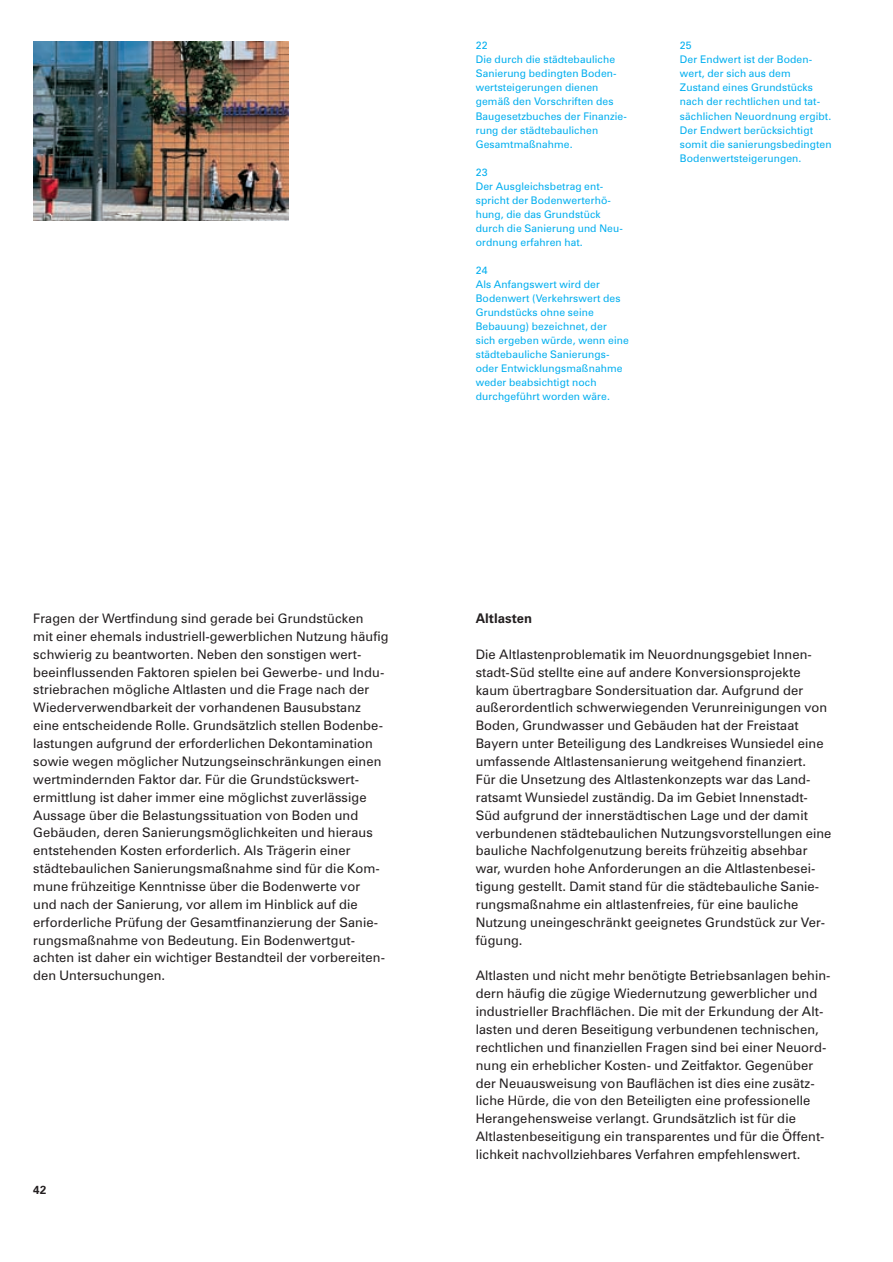
<style>
.page{position:relative;width:893px;height:1262px;background:#fff}
.page>*{position:absolute;margin:0;border:0;box-sizing:border-box;transform-origin:0 0}
.t1{font:700 13.35px "Zurich BT";letter-spacing:.005em;color:#231f20}
.t2{font:13.2px/17.9px "Zurich BT";letter-spacing:.01em;color:#231f20}
.t3{font:700 11.7px "Zurich BT";color:#231f20}
.t4{font:10.5px "Zurich BT";letter-spacing:.01em;color:#00aeef}
</style>
<div class="page">
<img style="left:33px;top:42px;width:255px;height:178px">
<p class="t4" style="left:475px;top:42px;width:13px">22</p>
<p class="t4" style="left:680px;top:42px;width:13px">25</p>
<p class="t4" style="left:475px;top:56px;width:141px">Die durch die städtebauliche</p>
<p class="t4" style="left:680px;top:56px;width:134px">Der Endwert ist der Boden-</p>
<p class="t4" style="left:475px;top:70px;width:142px">Sanierung bedingten Boden-</p>
<p class="t4" style="left:680px;top:70px;width:112px">wert, der sich aus dem</p>
<p class="t4" style="left:475px;top:84px;width:124px">wertsteigerungen dienen</p>
<p class="t4" style="left:680px;top:84px;width:135px">Zustand eines Grundstücks</p>
<p class="t4" style="left:475px;top:98px;width:139px">gemäß den Vorschriften des</p>
<p class="t4" style="left:680px;top:98px;width:142px">nach der rechtlichen und tat-</p>
<p class="t4" style="left:475px;top:112px;width:152px">Baugesetzbuches der Finanzie-</p>
<p class="t4" style="left:680px;top:112px;width:153px">sächlichen Neuordnung ergibt.</p>
<p class="t4" style="left:475px;top:126px;width:124px">rung der städtebaulichen</p>
<p class="t4" style="left:680px;top:126px;width:135px">Der Endwert berücksichtigt</p>
<p class="t4" style="left:475px;top:140px;width:98px">Gesamtmaßnahme.</p>
<p class="t4" style="left:680px;top:140px;width:153px">somit die sanierungsbedingten</p>
<p class="t4" style="left:680px;top:154px;width:123px">Bodenwertsteigerungen.</p>
<p class="t4" style="left:475px;top:168px;width:13px">23</p>
<p class="t4" style="left:475px;top:182px;width:129px">Der Ausgleichsbetrag ent-</p>
<p class="t4" style="left:475px;top:196px;width:136px">spricht der Bodenwerterhö-</p>
<p class="t4" style="left:475px;top:210px;width:126px">hung, die das Grundstück</p>
<p class="t4" style="left:475px;top:224px;width:148px">durch die Sanierung und Neu-</p>
<p class="t4" style="left:475px;top:238px;width:108px">ordnung erfahren hat.</p>
<p class="t4" style="left:475px;top:266px;width:13px">24</p>
<p class="t4" style="left:475px;top:280px;width:126px">Als Anfangswert wird der</p>
<p class="t4" style="left:475px;top:294px;width:146px">Bodenwert (Verkehrswert des</p>
<p class="t4" style="left:475px;top:308px;width:120px">Grundstücks ohne seine</p>
<p class="t4" style="left:475px;top:322px;width:133px">Bebauung) bezeichnet, der</p>
<p class="t4" style="left:475px;top:336px;width:155px">sich ergeben würde, wenn eine</p>
<p class="t4" style="left:475px;top:350px;width:135px">städtebauliche Sanierungs-</p>
<p class="t4" style="left:475px;top:364px;width:148px">oder Entwicklungsmaßnahme</p>
<p class="t4" style="left:475px;top:378px;width:122px">weder beabsichtigt noch</p>
<p class="t4" style="left:475px;top:393px;width:136px">durchgeführt worden wäre.</p>
<p class="t2" style="left:33px;top:610px;width:357px">Fragen der Wertfindung sind gerade bei Grundstücken<br>mit einer ehemals industriell-gewerblichen Nutzung häufig schwierig zu beantworten. Neben den sonstigen wert&shy;beeinflussenden Faktoren spielen bei Gewerbe- und Indu&shy;striebrachen mögliche Altlasten und die Frage nach der Wiederverwendbarkeit der vorhandenen Bausubstanz eine entscheidende Rolle. Grundsätzlich stellen Bodenbe&shy;lastungen aufgrund der erforderlichen Dekontamination sowie wegen möglicher Nutzungseinschränkungen einen wertmindernden Faktor dar. Für die Grundstückswert&shy;ermittlung ist daher immer eine möglichst zuverlässige Aussage über die Belastungssituation von Boden und Gebäuden, deren Sanierungsmöglichkeiten und hieraus entstehenden Kosten erforderlich. Als Trägerin einer städtebaulichen Sanierungsmaßnahme sind für die Kom&shy;mune frühzeitige Kenntnisse über die Bodenwerte vor<br>und nach der Sanierung, vor allem im Hinblick auf die erforderliche Prüfung der Gesamtfinanzierung der Sanie&shy;rungsmaßnahme von Bedeutung. Ein Bodenwertgut&shy;achten ist daher ein wichtiger Bestandteil der vorbereiten&shy;den Untersuchungen.</p>
<p class="t1" style="left:475px;top:613px;width:58px">Altlasten</p>
<p class="t2" style="left:475px;top:646px;width:357px">Die Altlastenproblematik im Neuordnungsgebiet Innen&shy;stadt-Süd stellte eine auf andere Konversionsprojekte kaum übertragbare Sondersituation dar. Aufgrund der außerordentlich schwerwiegenden Verunreinigungen von Boden, Grundwasser und Gebäuden hat der Freistaat Bayern unter Beteiligung des Landkreises Wunsiedel eine umfassende Altlastensanierung weitgehend finanziert.<br>Für die Unsetzung des Altlastenkonzepts war das Land&shy;ratsamt Wunsiedel zuständig. Da im Gebiet Innenstadt-Süd aufgrund der innerstädtischen Lage und der damit verbundenen städtebaulichen Nutzungsvorstellungen eine bauliche Nachfolgenutzung bereits frühzeitig absehbar war, wurden hohe Anforderungen an die Altlastenbesei&shy;tigung gestellt. Damit stand für die städtebauliche Sanie&shy;rungsmaßnahme ein altlastenfreies, für eine bauliche Nutzung uneingeschränkt geeignetes Grundstück zur Ver&shy;fügung.</p>
<p class="t2" style="left:475px;top:968px;width:356px">Altlasten und nicht mehr benötigte Betriebsanlagen behin&shy;dern häufig die zügige Wiedernutzung gewerblicher und industrieller Brachflächen. Die mit der Erkundung der Alt&shy;lasten und deren Beseitigung verbundenen technischen, rechtlichen und finanziellen Fragen sind bei einer Neuord&shy;nung ein erheblicher Kosten- und Zeitfaktor. Gegenüber der Neuausweisung von Bauflächen ist dies eine zusätz&shy;liche Hürde, die von den Beteiligten eine professionelle Herangehensweise verlangt. Grundsätzlich ist für die Altlastenbeseitigung ein transparentes und für die Öffent&shy;lichkeit nachvollziehbares Verfahren empfehlenswert.</p>
<p class="t3" style="left:33px;top:1185px;width:14px">42</p>
</div>
